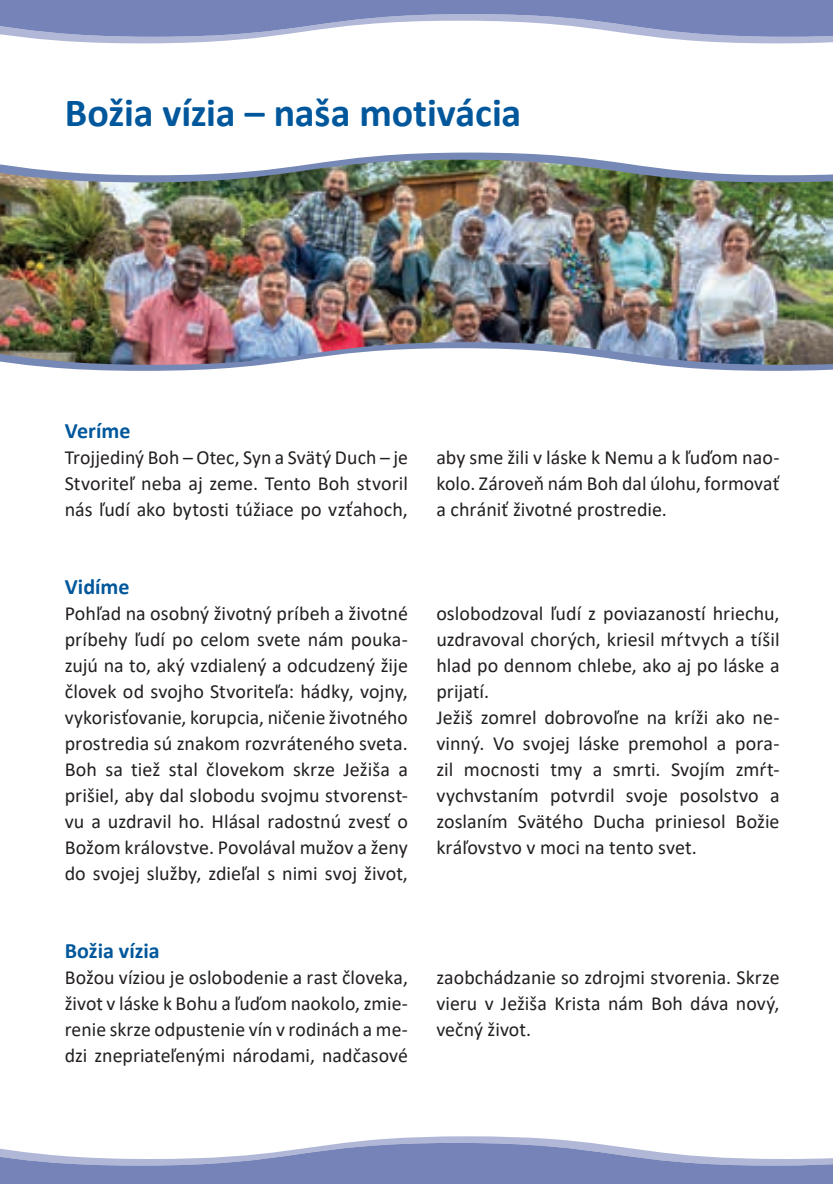
<style>
.page{position:relative;width:833px;height:1184px;background:#fff}
.page>*{position:absolute;margin:0;border:0;box-sizing:border-box;transform-origin:0 0}
.t1{font:700 40px "Calibri";letter-spacing:-.005em;color:#01579b}
.t2{font:700 22px "Calibri";color:#01579b}
.t3{font:20px/26px "Calibri";color:#231f20;text-align:justify}
</style>
<div class="page">
<svg style="left:27px;top:153px;width:805px;height:218px"></svg>
<img style="left:0;top:160px;width:832px;height:205px">
<svg style="left:0;top:0;width:833px;height:43px"></svg>
<svg style="left:0;top:1136px;width:833px;height:48px"></svg>
<h1 class="t1" style="left:65px;top:84px;width:458px">Božia vízia – naša motivácia</h1>
<p class="t2" style="left:65px;top:415px;width:67px">Veríme</p>
<p class="t3" style="left:65px;top:443px;width:345px">Trojjediný Boh – Otec, Syn a Svätý Duch – je Stvoriteľ neba aj zeme. Tento Boh stvoril nás ľudí ako bytosti túžiace po vzťahoch,</p>
<p class="t3" style="left:436px;top:443px;width:344px">aby sme žili v láske k Nemu a k ľuďom nao&shy;kolo. Zároveň nám Boh dal úlohu, formovať a chrániť životné prostredie.</p>
<p class="t2" style="left:65px;top:571px;width:66px">Vidíme</p>
<p class="t3" style="left:65px;top:599px;width:345px">Pohľad na osobný životný príbeh a životné príbehy ľudí po celom svete nám pouka&shy;zujú na to, aký vzdialený a odcudzený žije človek od svojho Stvoriteľa: hádky, vojny, vykorisťovanie, korupcia, ničenie životného prostredia sú znakom rozvráteného sveta.<br>Boh sa tiež stal človekom skrze Ježiša a prišiel, aby dal slobodu svojmu stvorenst&shy;vu a uzdravil ho. Hlásal radostnú zvesť o Božom královstve. Povolával mužov a ženy do svojej služby, zdieľal s nimi svoj život,</p>
<p class="t3" style="left:436px;top:599px;width:345px;text-align:left">oslobodzoval ľudí z poviazaností hriechu, uzdravoval chorých, kriesil mŕtvych a tíšil hlad po dennom chlebe, ako aj po láske a prijatí.<br>Ježiš zomrel dobrovoľne na kríži ako ne&shy;vinný. Vo svojej láske premohol a pora&shy;zil mocnosti tmy a smrti. Svojím zmŕt&shy;vychvstaním potvrdil svoje posolstvo a zoslaním Svätého Ducha priniesol Božie kráľovstvo v moci na tento svet.</p>
<p class="t2" style="left:65px;top:935px;width:96px">Božia vízia</p>
<p class="t3" style="left:65px;top:963px;width:344px">Božou víziou je oslobodenie a rast človeka, život v láske k Bohu a ľuďom naokolo, zmie&shy;renie skrze odpustenie vín v rodinách a me&shy;dzi znepriateľenými národami, nadčasové</p>
<p class="t3" style="left:436px;top:963px;width:344px">zaobchádzanie so zdrojmi stvorenia. Skrze vieru v Ježiša Krista nám Boh dáva nový, večný život.</p>
</div>
